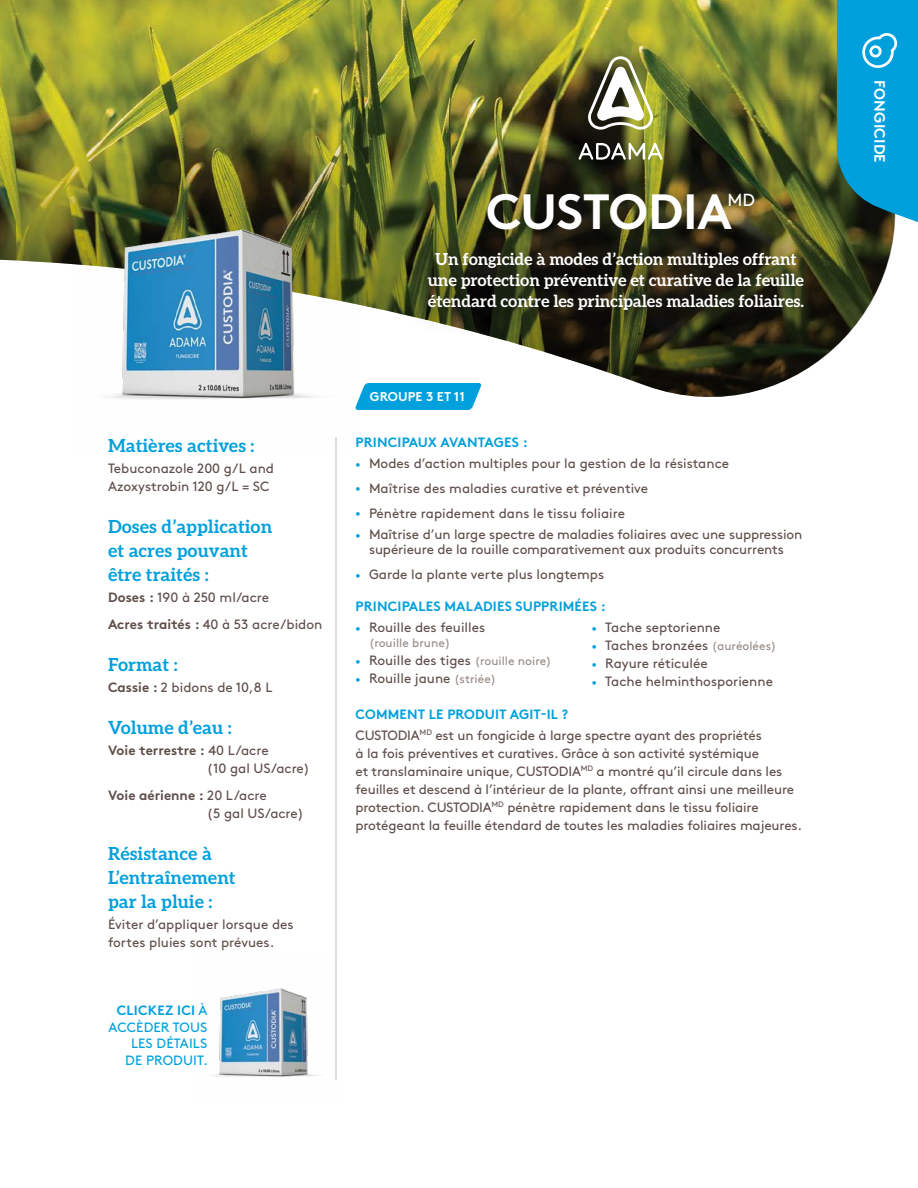
<style>
.page{position:relative;width:918px;height:1188px;background:#fff}
.page>*{position:absolute;margin:0;border:0;box-sizing:border-box;transform-origin:0 0}
.t1{font:700 49.5px "Brown Pro";letter-spacing:-.01em;color:#fff}
.t2{font:700 18px/24px "Aleo";color:#00a0dd}
.t3{font:17.55px "Brown Pro";color:#fff}
.t4{font:700 16.5px/21px "Aleo";letter-spacing:-.01em;color:#fff;text-align:center}
.t5{font:700 15px "Brown Pro";letter-spacing:.01em;color:#fff}
.t6{font:13.5px/18px "Brown Pro";letter-spacing:-.01em;color:#5f4f4b}
.t7{font:700 13.5px "Brown Pro";letter-spacing:.01em;color:#00a0dd}
.t8{font:13.5px/16.5px "Brown Pro";letter-spacing:.01em;color:#00a0dd;text-align:right}
.t9{font:700 12.75px "Brown Pro";letter-spacing:.01em;color:#fff}
.t10{font:12px "Brown Pro";color:#978d87}
.s1{font-weight:700}
.s2{font-size:9px;color:#00a0dd}
.s3{font-size:12px;color:#978d87}
.s4{font-weight:700;color:#00a0dd}
</style>
<div class="page">
<img style="left:0;top:0;width:895px;height:397px">
<img style="left:587px;top:56px;width:67px;height:74px">
<svg style="left:578px;top:143px;width:85px;height:17px"></svg>
<div style="left:401px;top:224px;width:430px;height:113px;background:#231f20;opacity:.75"></div>
<svg style="left:837px;top:0;width:81px;height:227px;background:#0b97ca"></svg>
<hr style="left:336px;top:437px;width:1px;height:643px;background:#c4bdb9">
<img style="left:74px;top:168px;width:281px;height:281px">
<svg style="left:355px;top:383px;width:127px;height:27px;background:#15a7df"></svg>
<img style="left:214px;top:958px;width:123px;height:122px">
<h2 class="t2" style="left:108px;top:433px;width:148px">Matières actives :</h2>
<p class="t6" style="left:108px;top:458px;width:168px">Tebuconazole 200 g/L and<br>Azoxystrobin 120 g/L = SC</p>
<h2 class="t2" style="left:108px;top:514px;width:166px">Doses d’application et acres pouvant être traités :</h2>
<p class="t6" style="left:108px;top:582px;width:216px;line-height:27px"><span class="s1">Doses :</span> 190 à 250 ml/acre<br><span class="s1">Acres traités :</span> 40 à 53 acre/bidon</p>
<h2 class="t2" style="left:108px;top:652px;width:71px">Format :</h2>
<p class="t6" style="left:108px;top:677px;width:166px"><span class="s1">Cassie :</span> 2 bidons de 10,8 L</p>
<h2 class="t2" style="left:108px;top:715px;width:125px">Volume d’eau :</h2>
<p class="t6" style="left:207px;top:740px;width:104px;text-indent:-99px"><span class="s1">Voie terrestre :</span> 40 L/acre<br>(10 gal US/acre)</p>
<p class="t6" style="left:207px;top:785px;width:98px;text-indent:-99px"><span class="s1">Voie aérienne :</span> 20 L/acre<br>(5 gal US/acre)</p>
<h2 class="t2" style="left:108px;top:841px;width:129px">Résistance à<br>L’entraînement par la pluie :</h2>
<p class="t6" style="left:108px;top:914px;width:187px">Éviter d’appliquer lorsque des fortes pluies sont prévues.</p>
<p class="t8" style="left:109px;top:1001px;width:101px"><span class="s1">CLICKEZ ICI</span> À<br>ACCÈDER TOUS<br>LES DÉTAILS<br>DE PRODUIT.</p>
<h1 class="t1" style="left:486px;top:171px;width:247px">CUSTODIA</h1>
<p class="t3" style="left:727px;top:187px;width:29px">MD</p>
<p class="t4" style="left:428px;top:248px;width:378px">Un fongicide à modes d’action multiples offrant une protection préventive et curative de la feuille étendard contre les principales maladies foliaires.</p>
<p class="t9" style="left:370px;top:386px;width:96px">GROUPE 3 ET 11</p>
<p class="t7" style="left:356px;top:431px;width:174px">PRINCIPAUX AVANTAGES :</p>
<p class="t6" style="left:356px;top:453px;width:375px"><span class="s2">•</span> Modes d’action multiples pour la gestion de la résistance</p>
<p class="t6" style="left:356px;top:478px;width:294px"><span class="s2">•</span> Maîtrise des maladies curative et préventive</p>
<p class="t6" style="left:356px;top:503px;width:271px"><span class="s2">•</span> Pénètre rapidement dans le tissu foliaire</p>
<p class="t6" style="left:356px;top:526px;width:448px;line-height:15px;text-align:center"><span class="s2">•</span> Maîtrise d’un large spectre de maladies foliaires avec une suppression supérieure de la rouille comparativement aux produits concurrents</p>
<p class="t6" style="left:356px;top:564px;width:250px"><span class="s2">•</span> Garde la plante verte plus longtemps</p>
<p class="t7" style="left:356px;top:596px;width:252px">PRINCIPALES MALADIES SUPPRIMÉES :</p>
<p class="t6" style="left:356px;top:618px;width:131px"><span class="s2">•</span> Rouille des feuilles</p>
<p class="t10" style="left:369px;top:634px;width:83px">(rouille brune)</p>
<p class="t6" style="left:356px;top:651px;width:198px"><span class="s2">•</span> Rouille des tiges <span class="s3">(rouille noire)</span></p>
<p class="t6" style="left:356px;top:669px;width:142px"><span class="s2">•</span> Rouille jaune <span class="s3">(striée)</span></p>
<p class="t6" style="left:592px;top:618px;width:130px"><span class="s2">•</span> Tache septorienne</p>
<p class="t6" style="left:592px;top:636px;width:186px"><span class="s2">•</span> Taches bronzées <span class="s3">(auréolées)</span></p>
<p class="t6" style="left:592px;top:654px;width:118px"><span class="s2">•</span> Rayure réticulée</p>
<p class="t6" style="left:592px;top:672px;width:183px"><span class="s2">•</span> Tache helminthosporienne</p>
<p class="t6" style="left:356px;top:702px;width:408px;line-height:21px"><span class="s4">COMMENT LE PRODUIT AGIT-IL ?<br></span>CUSTODIA<sup>MD</sup> est un fongicide à large spectre ayant des propriétés</p>
<p class="t6" style="left:356px;top:743px;width:448px">à la fois préventives et curatives. Grâce à son activité systémique<br>et translaminaire unique, CUSTODIA<sup>MD</sup> a montré qu’il circule dans les feuilles et descend à l’intérieur de la plante, offrant ainsi une meilleure protection. CUSTODIA<sup>MD</sup> pénètre rapidement dans le tissu foliaire protégeant la feuille étendard de toutes les maladies foliaires majeures.</p>
<p class="t5" style="left:892px;top:80px;width:84px;rotate:90deg">FONGICIDE</p>
</div>
